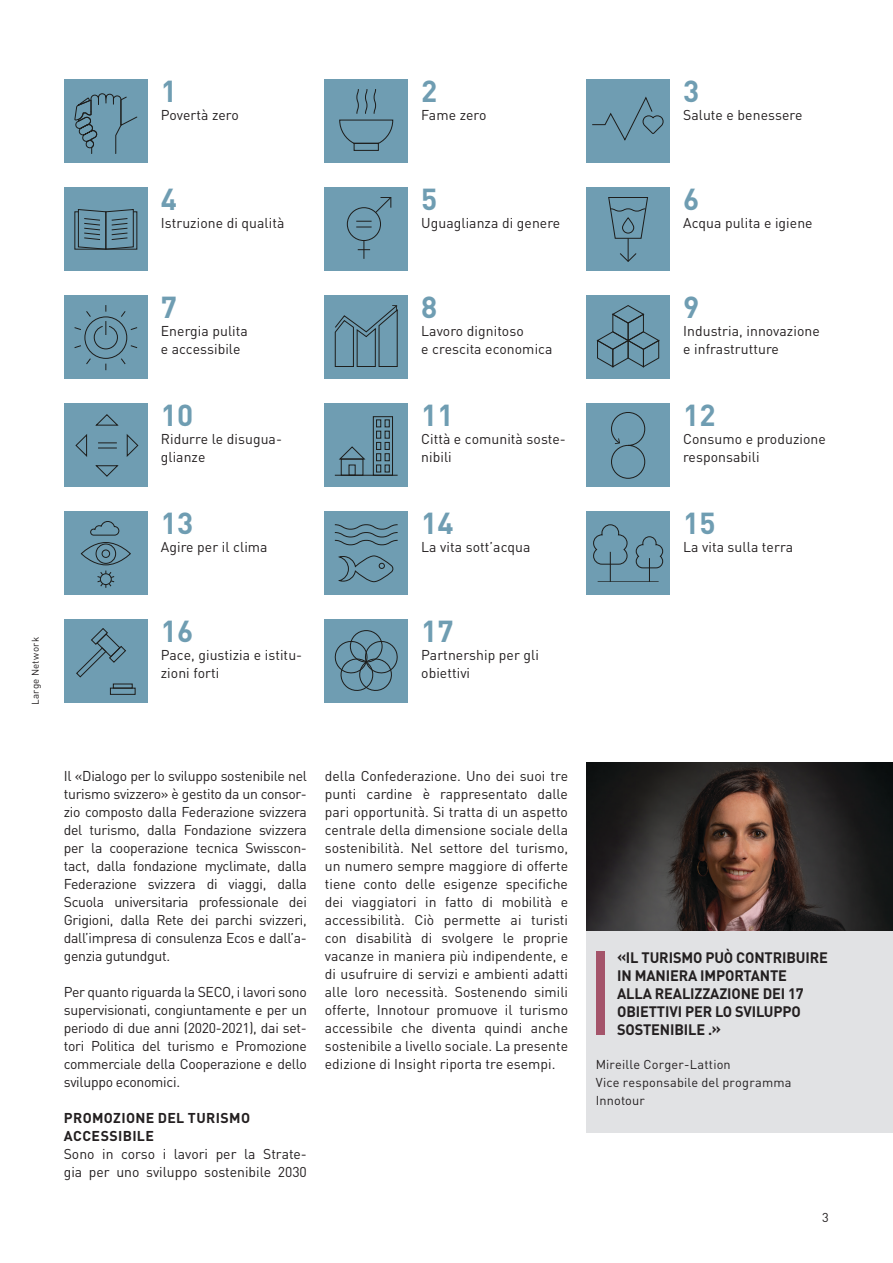
<style>
.page{position:relative;width:893px;height:1263px;background:#fff}
.page>*{position:absolute;margin:0;border:0;box-sizing:border-box;transform-origin:0 0}
.NEW_Courant{font:700 30px "DINOT";letter-spacing:.005em;color:#6f9db2}
.Innen_hervorgehobene{font:700 15px/18px "DINOT";letter-spacing:-.01em;color:#231f20}
.NEW_Courant-2{font:14.1px/18px "DINOT";letter-spacing:.005em;color:#231f20}
.NEW_Intertitre{font:700 14.1px/18px "DINOT";letter-spacing:.025em;color:#231f20}
.Innen_Bildlegende{font:12.75px "DINOT";letter-spacing:.015em;color:#231f20}
.Innen_Bildlegende-2{font:9.75px "DINOT";letter-spacing:.03em;color:#231f20}
</style>
<div class="page">
<div style="left:586px;top:930px;width:307px;height:203px;background:#e1e2e4"></div>
<div style="left:596px;top:951px;width:8px;height:84px;background:#a4546a"></div>
<img style="left:586px;top:763px;width:307px;height:167px">
<div style="left:64px;top:80px;width:83px;height:83px;background:#6f9db2"></div>
<svg style="left:74px;top:93px;width:63px;height:61px"></svg>
<div style="left:586px;top:80px;width:84px;height:83px;background:#6f9db2"></div>
<svg style="left:592px;top:97px;width:71px;height:44px"></svg>
<div style="left:324px;top:188px;width:84px;height:83px;background:#6f9db2"></div>
<div style="left:347px;top:207px;width:34px;height:34px;border:1px solid #1d1d1b;border-radius:50%"></div>
<svg style="left:356px;top:221px;width:16px;height:7px"></svg>
<svg style="left:358px;top:241px;width:12px;height:18px"></svg>
<svg style="left:375px;top:197px;width:16px;height:17px"></svg>
<div style="left:324px;top:80px;width:84px;height:83px;background:#6f9db2"></div>
<div style="left:354px;top:143px;width:25px;height:8px;border:1px solid #1d1d1b"></div>
<svg style="left:339px;top:89px;width:54px;height:56px"></svg>
<div style="left:64px;top:188px;width:83px;height:83px;background:#6f9db2"></div>
<svg style="left:74px;top:209px;width:63px;height:41px"></svg>
<div style="left:586px;top:188px;width:84px;height:83px;background:#6f9db2"></div>
<svg style="left:608px;top:197px;width:40px;height:65px"></svg>
<div style="left:622px;top:217px;width:12px;height:16px;border:1px solid #1d1d1b;border-radius:6px"></div>
<div style="left:64px;top:296px;width:83px;height:83px;background:#6f9db2"></div>
<div style="left:85px;top:316px;width:42px;height:43px;border:1px solid #1d1d1b;border-radius:50%"></div>
<svg style="left:86px;top:358px;width:5px;height:7px"></svg>
<svg style="left:121px;top:358px;width:5px;height:7px"></svg>
<svg style="left:74px;top:305px;width:63px;height:45px"></svg>
<div style="left:64px;top:404px;width:83px;height:83px;background:#6f9db2"></div>
<svg style="left:76px;top:434px;width:12px;height:23px"></svg>
<svg style="left:126px;top:434px;width:12px;height:23px"></svg>
<svg style="left:95px;top:414px;width:24px;height:12px"></svg>
<svg style="left:95px;top:465px;width:24px;height:12px"></svg>
<svg style="left:98px;top:442px;width:19px;height:7px"></svg>
<div style="left:64px;top:620px;width:83px;height:83px;background:#6f9db2"></div>
<svg style="left:76px;top:628px;width:50px;height:50px"></svg>
<div style="left:113px;top:684px;width:20px;height:4px;border:1px solid #1d1d1b"></div>
<div style="left:110px;top:688px;width:25px;height:7px;border:1px solid #1d1d1b"></div>
<div style="left:64px;top:512px;width:83px;height:83px;background:#6f9db2"></div>
<div style="left:81px;top:542px;width:50px;height:23px;border:1px solid #1d1d1b;border-radius:50%"></div>
<div style="left:96px;top:544px;width:20px;height:20px;border:1px solid #1d1d1b;border-radius:50%"></div>
<div style="left:102px;top:550px;width:8px;height:8px;border:1px solid #1d1d1b;border-radius:50%"></div>
<svg style="left:90px;top:521px;width:30px;height:15px"></svg>
<svg style="left:97px;top:570px;width:18px;height:18px"></svg>
<div style="left:324px;top:296px;width:84px;height:83px;background:#6f9db2"></div>
<svg style="left:335px;top:305px;width:63px;height:62px"></svg>
<div style="left:586px;top:296px;width:84px;height:83px;background:#6f9db2"></div>
<svg style="left:597px;top:305px;width:62px;height:62px"></svg>
<div style="left:324px;top:404px;width:84px;height:83px;background:#6f9db2"></div>
<div style="left:373px;top:416px;width:20px;height:60px;border:1px solid #1d1d1b"></div>
<div style="left:376px;top:419px;width:5px;height:8px;border:1px solid #1d1d1b"></div>
<div style="left:385px;top:419px;width:5px;height:8px;border:1px solid #1d1d1b"></div>
<div style="left:376px;top:431px;width:5px;height:8px;border:1px solid #1d1d1b"></div>
<div style="left:385px;top:431px;width:5px;height:8px;border:1px solid #1d1d1b"></div>
<div style="left:376px;top:442px;width:5px;height:8px;border:1px solid #1d1d1b"></div>
<div style="left:385px;top:442px;width:5px;height:8px;border:1px solid #1d1d1b"></div>
<div style="left:376px;top:453px;width:5px;height:8px;border:1px solid #1d1d1b"></div>
<div style="left:385px;top:453px;width:5px;height:8px;border:1px solid #1d1d1b"></div>
<svg style="left:376px;top:465px;width:14px;height:7px"></svg>
<div style="left:349px;top:465px;width:7px;height:11px;border:1px solid #1d1d1b"></div>
<div style="left:341px;top:459px;width:22px;height:17px;border:1px solid #1d1d1b"></div>
<svg style="left:339px;top:446px;width:27px;height:14px"></svg>
<hr style="left:335px;top:475px;width:63px;height:1px;background:#1d1d1b">
<div style="left:586px;top:404px;width:84px;height:83px;background:#6f9db2"></div>
<svg style="left:611px;top:412px;width:34px;height:67px"></svg>
<div style="left:324px;top:620px;width:84px;height:83px;background:#6f9db2"></div>
<div style="left:350px;top:630px;width:32px;height:32px;border:1px solid #1d1d1b;border-radius:50%"></div>
<svg style="left:335px;top:638px;width:63px;height:53px"></svg>
<div style="left:324px;top:512px;width:84px;height:83px;background:#6f9db2"></div>
<svg style="left:335px;top:524px;width:63px;height:22px"></svg>
<svg style="left:338px;top:555px;width:56px;height:27px"></svg>
<div style="left:586px;top:512px;width:84px;height:83px;background:#6f9db2"></div>
<svg style="left:593px;top:524px;width:35px;height:41px"></svg>
<hr style="left:610px;top:552px;width:1px;height:30px;background:#1d1d1b">
<svg style="left:635px;top:536px;width:28px;height:45px"></svg>
<hr style="left:598px;top:581px;width:61px;height:1px;background:#1d1d1b">
<p class="NEW_Courant" style="left:161px;top:67px;width:18px">1</p>
<p class="NEW_Courant-2" style="left:161px;top:104px;width:80px">Povertà zero</p>
<p class="NEW_Courant" style="left:421px;top:67px;width:18px">2</p>
<p class="NEW_Courant-2" style="left:421px;top:104px;width:67px">Fame zero</p>
<p class="Innen_Bildlegende-2" style="left:28px;top:705px;width:70px;rotate:-90deg">Large Network</p>
<p class="NEW_Courant" style="left:161px;top:175px;width:18px">4</p>
<p class="NEW_Courant-2" style="left:161px;top:212px;width:125px">Istruzione di qualità</p>
<p class="NEW_Courant" style="left:161px;top:283px;width:18px">7</p>
<p class="NEW_Courant-2" style="left:161px;top:320px;width:88px">Energia pulita</p>
<p class="NEW_Courant-2" style="left:161px;top:338px;width:81px">e accessibile</p>
<p class="NEW_Courant" style="left:161px;top:391px;width:34px">10</p>
<p class="NEW_Courant-2" style="left:161px;top:428px;width:123px">Ridurre le disugua&shy;glianze</p>
<p class="NEW_Courant" style="left:161px;top:499px;width:34px">13</p>
<p class="NEW_Courant-2" style="left:161px;top:536px;width:108px">Agire per il clima</p>
<p class="NEW_Courant" style="left:161px;top:607px;width:34px">16</p>
<p class="NEW_Courant-2" style="left:161px;top:644px;width:143px">Pace, giustizia e istitu&shy;zioni forti</p>
<p class="NEW_Courant" style="left:421px;top:175px;width:18px">5</p>
<p class="NEW_Courant-2" style="left:421px;top:212px;width:141px">Uguaglianza di genere</p>
<p class="NEW_Courant" style="left:421px;top:283px;width:18px">8</p>
<p class="NEW_Courant-2" style="left:421px;top:320px;width:104px">Lavoro dignitoso</p>
<p class="NEW_Courant-2" style="left:421px;top:338px;width:133px">e crescita economica</p>
<p class="NEW_Courant" style="left:421px;top:391px;width:34px">11</p>
<p class="NEW_Courant-2" style="left:421px;top:428px;width:146px">Città e comunità soste&shy;nibili</p>
<p class="NEW_Courant" style="left:421px;top:499px;width:34px">14</p>
<p class="NEW_Courant-2" style="left:421px;top:536px;width:111px">La vita sott’acqua</p>
<p class="NEW_Courant" style="left:421px;top:607px;width:34px">17</p>
<p class="NEW_Courant-2" style="left:421px;top:644px;width:119px">Partnership per gli obiettivi</p>
<p class="NEW_Courant-2" style="left:64px;top:765px;width:245px;text-align:justify">Il «Dialogo per lo sviluppo sostenibile nel turismo svizzero» è gestito da un consor&shy;zio composto dalla Federazione svizzera del turismo, dalla Fondazione svizzera per la cooperazione tecnica Swisscon&shy;tact, dalla fondazione myclimate, dalla Federazione svizzera di viaggi, dalla Scuola universitaria professionale dei Grigioni, dalla Rete dei parchi svizzeri, dall’impresa di consulenza Ecos e dall’a&shy;genzia gutundgut.</p>
<p class="NEW_Courant-2" style="left:64px;top:981px;width:245px;text-align:justify">Per quanto riguarda la SECO, i lavori sono supervisionati, congiuntamente e per un periodo di due anni (2020-2021), dai set&shy;tori Politica del turismo e Promozione commerciale della Cooperazione e dello sviluppo economici.</p>
<p class="NEW_Intertitre" style="left:64px;top:1107px;width:188px">PROMOZIONE DEL TURISMO<br>ACCESSIBILE</p>
<p class="NEW_Courant-2" style="left:64px;top:1143px;width:245px">Sono in corso i lavori per la Strate&shy;gia per uno sviluppo sostenibile 2030</p>
<p class="NEW_Courant-2" style="left:325px;top:765px;width:245px;text-align:justify">della Confederazione. Uno dei suoi tre punti cardine è rappresentato dalle pari opportunità. Si tratta di un aspetto centrale della dimensione sociale della sostenibilità. Nel settore del turismo, un numero sempre maggiore di offerte tiene conto delle esigenze specifiche dei viaggiatori in fatto di mobilità e accessibilità. Ciò permette ai turisti con disabilità di svolgere le proprie vacanze in maniera più indipendente, e di usufruire di servizi e ambienti adatti alle loro necessità. Sostenendo simili offerte, Innotour promuove il turismo accessibile che diventa quindi anche sostenibile a livello sociale. La presente edizione di Insight riporta tre esempi.</p>
<p class="NEW_Courant" style="left:683px;top:67px;width:18px">3</p>
<p class="NEW_Courant-2" style="left:683px;top:104px;width:121px">Salute e benessere</p>
<p class="NEW_Courant" style="left:683px;top:175px;width:18px">6</p>
<p class="NEW_Courant-2" style="left:683px;top:212px;width:131px">Acqua pulita e igiene</p>
<p class="NEW_Courant" style="left:683px;top:283px;width:18px">9</p>
<p class="NEW_Courant-2" style="left:683px;top:320px;width:138px">Industria, innovazione</p>
<p class="NEW_Courant-2" style="left:683px;top:338px;width:97px">e infrastrutture</p>
<p class="NEW_Courant" style="left:683px;top:391px;width:34px">12</p>
<p class="NEW_Courant-2" style="left:683px;top:428px;width:144px">Consumo e produzione responsabili</p>
<p class="NEW_Courant" style="left:683px;top:499px;width:34px">15</p>
<p class="NEW_Courant-2" style="left:683px;top:536px;width:112px">La vita sulla terra</p>
<p class="Innen_hervorgehobene" style="left:617px;top:947px;width:212px">«IL TURISMO PUÒ CONTRIBUIRE<br>IN MANIERA IMPORTANTE<br>ALLA REALIZZAZIONE DEI 17<br>OBIETTIVI PER LO SVILUPPO<br>SOSTENIBILE .»</p>
<p class="Innen_Bildlegende" style="left:596px;top:1054px;width:137px">Mireille Corger-Lattion</p>
<p class="Innen_Bildlegende" style="left:596px;top:1072px;width:197px">Vice responsabile del programma</p>
<p class="Innen_Bildlegende" style="left:596px;top:1090px;width:51px">Innotour</p>
<p class="Innen_Bildlegende" style="left:822px;top:1208px;width:8px">3</p>
</div>
